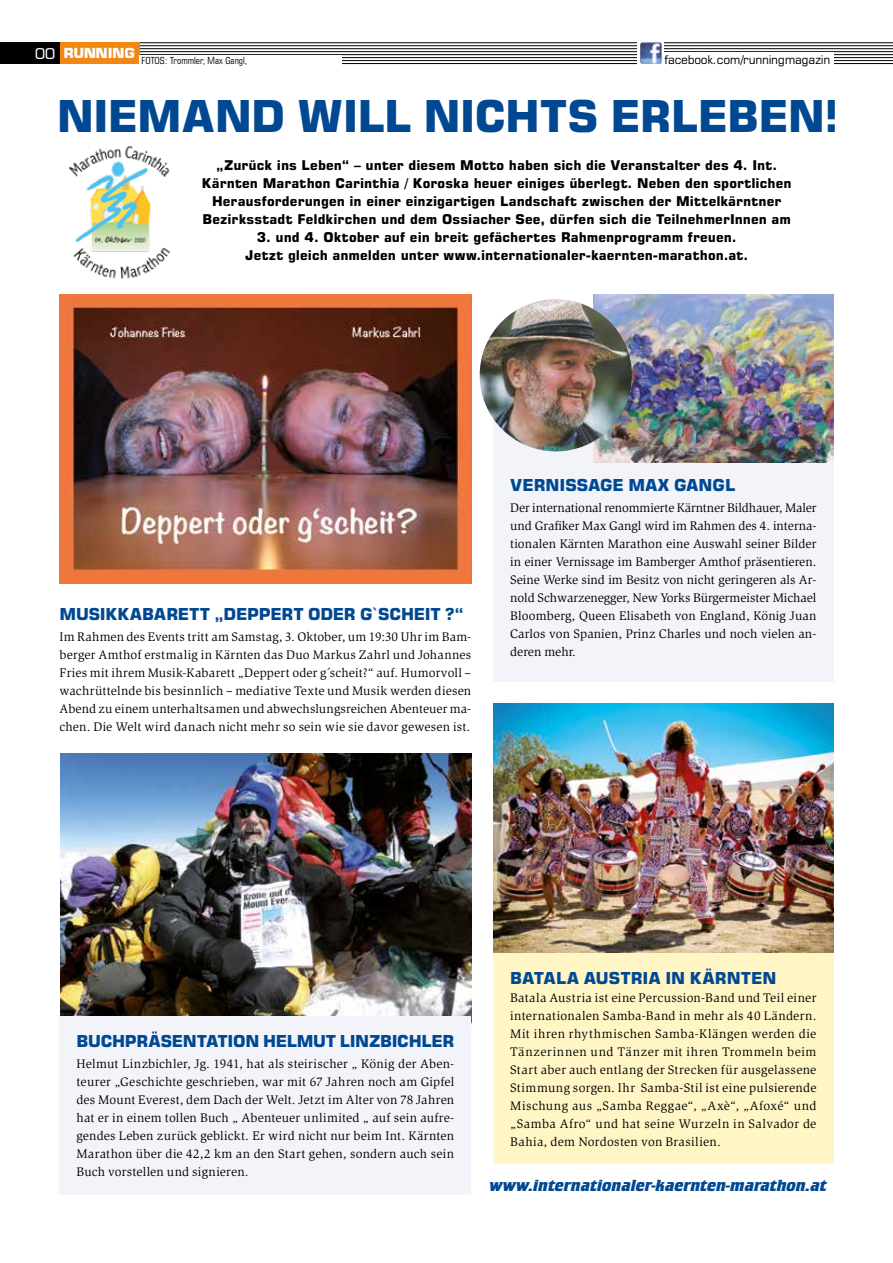
<style>
.page{position:relative;width:893px;height:1263px;background:#fff}
.page>*{position:absolute;margin:0;border:0;box-sizing:border-box;transform-origin:0 0}
.t1{font:700 43.95px "Square 721 BT";letter-spacing:-.015em;color:#004992}
.t2{font:italic 700 16.8px "Crillee T";color:#004992}
.t3{font:700 16.5px "Square 721 BT";letter-spacing:-.01em;color:#004992}
.t4{font:700 13.5px/18px "Square 721 BT";letter-spacing:.005em;color:#000;text-align:center}
.t5{font:12.75px/18px "Slimbach Std";letter-spacing:.015em;color:#000;text-align:justify}
.t6{font:700 12.75px "Micro Technic";letter-spacing:.005em;color:#fff}
.t7{font:12px "Square 721 BT";letter-spacing:-.02em;color:#000}
.t8{font:condensed 9.75px "Square 721 BT";letter-spacing:.005em;color:#000}
.s1{font-weight:400;font-size:13.5px}
</style>
<div class="page">
<hr style="left:139px;top:42px;width:754px;height:1px;background:#000">
<hr style="left:139px;top:45px;width:754px;height:1px;background:#000">
<hr style="left:139px;top:51px;width:754px;height:1px;background:#000">
<hr style="left:139px;top:48px;width:754px;height:1px;background:#000">
<hr style="left:139px;top:54px;width:754px;height:1px;background:#000">
<hr style="left:139px;top:57px;width:754px;height:1px;background:#000">
<hr style="left:139px;top:60px;width:754px;height:1px;background:#000">
<hr style="left:139px;top:63px;width:754px;height:1px;background:#000">
<div style="left:0;top:43px;width:60px;height:21px;background:#000"></div>
<div style="left:60px;top:43px;width:79px;height:21px;background:#f18815"></div>
<div style="left:139px;top:55px;width:203px;height:13px;background:#fff"></div>
<div style="left:637px;top:41px;width:27px;height:24px;background:#fff"></div>
<img style="left:640px;top:42px;width:22px;height:22px">
<div style="left:663px;top:52px;width:170px;height:15px;background:#fff"></div>
<div style="left:493px;top:384px;width:340px;height:297px;background:#f3f4fa"></div>
<img style="left:60px;top:294px;width:411px;height:290px">
<img style="left:493px;top:704px;width:340px;height:250px">
<img style="left:594px;top:294px;width:239px;height:169px">
<div style="left:493px;top:954px;width:340px;height:210px;background:#fff5c5"></div>
<img style="left:60px;top:754px;width:411px;height:262px">
<img style="left:69px;top:146px;width:102px;height:133px">
<img style="left:480px;top:299px;width:152px;height:152px;border-radius:76px">
<div style="left:60px;top:1016px;width:411px;height:179px;background:#f3f4fa"></div>
<p class="t6" style="left:35px;top:44px;width:101px"><span class="s1">00</span> RUNNING</p>
<p class="t8" style="left:142px;top:54px;width:107px">FOTOS: Trommler, Max Gangl,</p>
<p class="t7" style="left:664px;top:52px;width:168px">facebook.com/runningmagazin</p>
<h1 class="t1" style="left:57px;top:89px;width:784px">NIEMAND WILL NICHTS ERLEBEN!</h1>
<p class="t4" style="left:202px;top:156px;width:591px">„Zurück ins Leben“ – unter diesem Motto haben sich die Veranstalter des 4. Int.<br>Kärnten Marathon Carinthia / Koroska heuer einiges überlegt. Neben den sportlichen Herausforderungen in einer einzigartigen Landschaft zwischen der Mittelkärntner Bezirksstadt Feldkirchen und dem Ossiacher See, dürfen sich die TeilnehmerInnen am</p>
<p class="t4" style="left:245px;top:228px;width:504px">3. und 4. Oktober auf ein breit gefächertes Rahmenprogramm freuen.<br>Jetzt gleich anmelden unter www.internationaler-kaernten-marathon.at.</p>
<p class="t3" style="left:60px;top:604px;width:406px">MUSIKKABARETT „DEPPERT ODER G`SCHEIT ?“</p>
<p class="t5" style="left:60px;top:628px;width:413px">Im Rahmen des Events tritt am Samstag, 3. Oktober, um 19:30 Uhr im Bam&shy;berger Amthof erstmalig in Kärnten das Duo Markus Zahrl und Johannes Fries mit ihrem Musik-Kabarett „Deppert oder g´scheit?“ auf. Humorvoll – wachrüttelnde bis besinnlich – mediative Texte und Musik werden diesen Abend zu einem unterhaltsamen und abwechslungsreichen Abenteuer ma&shy;chen. Die Welt wird danach nicht mehr so sein wie sie davor gewesen ist.</p>
<p class="t3" style="left:510px;top:475px;width:226px">VERNISSAGE MAX GANGL</p>
<p class="t5" style="left:510px;top:499px;width:308px">Der international renommierte Kärntner Bildhauer, Maler und Grafiker Max Gangl wird im Rahmen des 4. interna&shy;tionalen Kärnten Marathon eine Auswahl seiner Bilder in einer Vernissage im Bamberger Amthof präsentieren.<br>Seine Werke sind im Besitz von nicht geringeren als Ar&shy;nold Schwarzenegger, New Yorks Bürgermeister Michael Bloomberg, Queen Elisabeth von England, König Juan Carlos von Spanien, Prinz Charles und noch vielen an&shy;deren mehr.</p>
<p class="t3" style="left:77px;top:1030px;width:379px">BUCHPRÄSENTATION HELMUT LINZBICHLER</p>
<p class="t5" style="left:77px;top:1054px;width:379px">Helmut Linzbichler, Jg. 1941, hat als steirischer „ König der Aben&shy;teurer „Geschichte geschrieben, war mit 67 Jahren noch am Gipfel des Mount Everest, dem Dach der Welt. Jetzt im Alter von 78 Jahren hat er in einem tollen Buch „ Abenteuer unlimited „ auf sein aufre&shy;gendes Leben zurück geblickt. Er wird nicht nur beim Int. Kärnten Marathon über die 42,2 km an den Start gehen, sondern auch sein Buch vorstellen und signieren.</p>
<p class="t3" style="left:510px;top:968px;width:268px">BATALA AUSTRIA IN KÄRNTEN</p>
<p class="t5" style="left:510px;top:989px;width:308px">Batala Austria ist eine Percussion-Band und Teil einer internationalen Samba-Band in mehr als 40 Ländern.<br>Mit ihren rhythmischen Samba-Klängen werden die Tänzerinnen und Tänzer mit ihren Trommeln beim Start aber auch entlang der Strecken für ausgelassene Stimmung sorgen. Ihr Samba-Stil ist eine pulsierende Mischung aus „Samba Reggae“, „Axè“, „Afoxé“ und „Samba Afro“ und hat seine Wurzeln in Salvador de Bahia, dem Nordosten von Brasilien.</p>
<h2 class="t2" style="left:489px;top:1176px;width:339px">www.internationaler-kaernten-marathon.at</h2>
</div>
